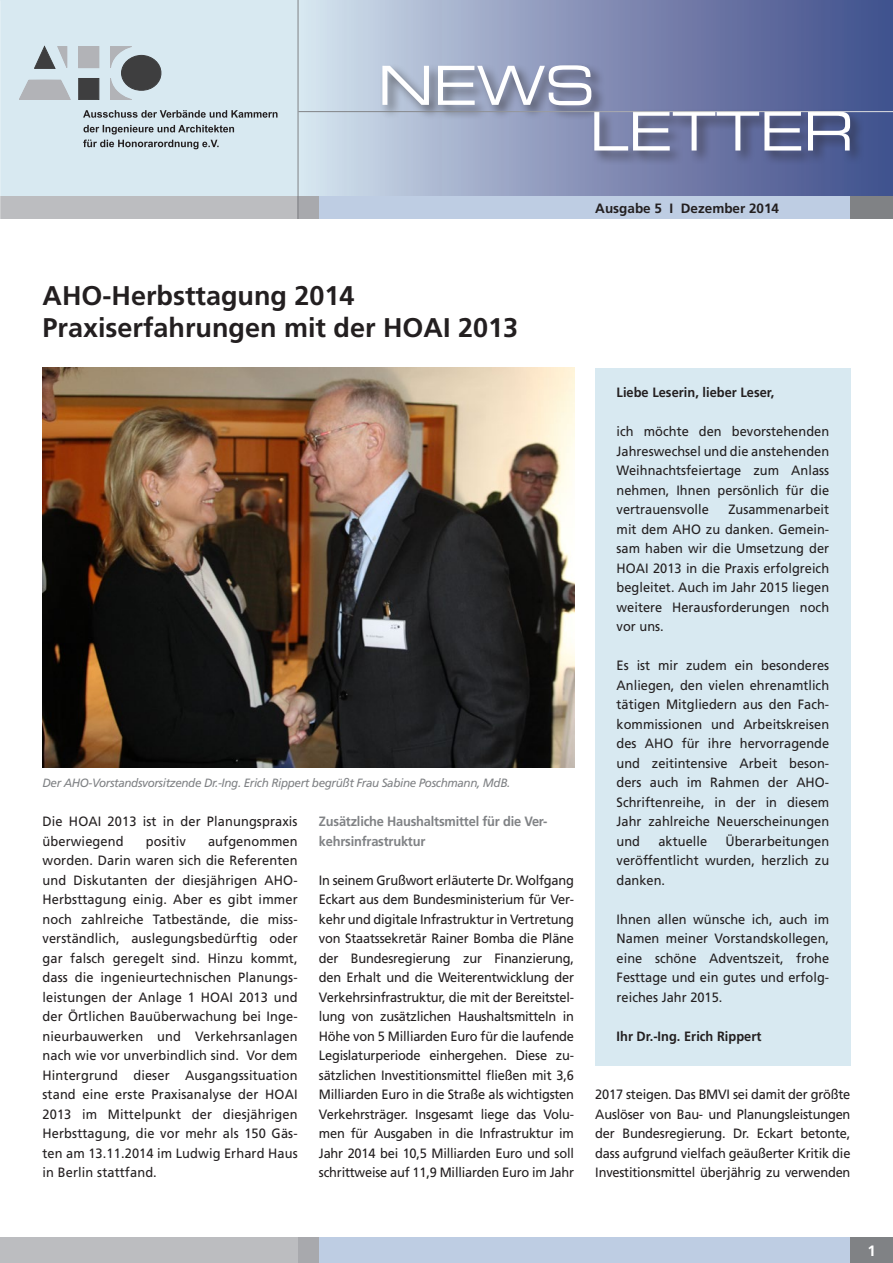
<style>
.page{position:relative;width:893px;height:1263px;background:#fff}
.page>*{position:absolute;margin:0;border:0;box-sizing:border-box;transform-origin:0 0}
.t1{font:54px/45.6px "Eurostile LT Std Ex 2";letter-spacing:-.01em;color:#fff;scale:.95 1}
.Überschr_1{font:700 27px/31.5px "Frutiger LT Std";color:#231f20}
.t2{font:700 15px "Frutiger LT Std";color:#fff}
.Fließtext{font:13.5px/19.5px "Frutiger LT Std";color:#231f20;text-align:justify;scale:.95 1}
.Überschr_2{font:700 13.5px/19.5px "Frutiger LT Std";letter-spacing:-.015em;color:#808285;scale:.95 1}
.Fließtext-2{font:700 13.5px "Frutiger LT Std";color:#231f20;scale:.95 1}
.Fließtext-3{font:700 13.5px "Frutiger LT Std";color:#231f20}
.BU{font:italic 12px "Frutiger LT Std";letter-spacing:-.03em;color:#808285}
</style>
<div class="page">
<div style="left:298px;top:0;width:595px;height:197px;background:linear-gradient(to right,#d2deeb,#3e4988)"></div>
<div style="left:0;top:0;width:298px;height:197px;background:#d8e9f1"></div>
<div style="left:0;top:197px;width:298px;height:22px;background:#bcbdc0"></div>
<div style="left:298px;top:197px;width:21px;height:22px;background:#a8a9ad"></div>
<div style="left:298px;top:1237px;width:21px;height:26px;background:#a8a9ad"></div>
<div style="left:319px;top:197px;width:531px;height:22px;background:#becde3"></div>
<div style="left:850px;top:197px;width:43px;height:22px;background:#808285"></div>
<div style="left:380px;top:62px;width:226px;height:59px;background:#231f20;opacity:.6"></div>
<div style="left:591px;top:109px;width:274px;height:57px;background:#231f20;opacity:.6"></div>
<hr style="left:298px;top:111px;width:595px;height:1px;background:#fff">
<hr style="left:298px;top:0;width:1px;height:219px;background:#808285">
<div style="left:0;top:1237px;width:298px;height:26px;background:#bcbdc0"></div>
<div style="left:319px;top:1237px;width:531px;height:26px;background:#becde3"></div>
<div style="left:850px;top:1237px;width:43px;height:26px;background:#808285"></div>
<svg style="left:83px;top:125px;width:151px;height:24px"></svg>
<svg style="left:83px;top:110px;width:194px;height:8px"></svg>
<svg style="left:19px;top:80px;width:51px;height:20px"></svg>
<svg style="left:34px;top:46px;width:33px;height:23px"></svg>
<div style="left:79px;top:47px;width:20px;height:21px;background:#b2b3b7"></div>
<div style="left:79px;top:46px;width:20px;height:22px;border:1px solid #b2b3b7"></div>
<div style="left:79px;top:78px;width:20px;height:22px;background:#3e3e3f"></div>
<div style="left:121px;top:55px;width:40px;height:35px;background:#3e3e3f;border-radius:50%"></div>
<div style="left:121px;top:55px;width:40px;height:36px;border:1px solid #3e3e3f;border-radius:50%"></div>
<svg style="left:110px;top:46px;width:22px;height:22px"></svg>
<svg style="left:110px;top:78px;width:22px;height:22px"></svg>
<div style="left:595px;top:368px;width:255px;height:697px;background:#d8e9f1"></div>
<img style="left:43px;top:368px;width:531px;height:400px">
<h1 class="t1" style="left:589px;top:61px;width:280px;text-indent:-212px">NEWS<br>LETTER</h1>
<p class="Fließtext-3" style="left:595px;top:200px;width:185px">Ausgabe 5 I Dezember 2014</p>
<p class="Überschr_1" style="left:43px;top:280px;width:477px">AHO-Herbsttagung 2014<br>Praxiserfahrungen mit der HOAI 2013</p>
<p class="BU" style="left:43px;top:776px;width:469px">Der AHO-Vorstandsvorsitzende Dr.-Ing. Erich Rippert begrüßt Frau Sabine Poschmann, MdB.</p>
<p class="Fließtext" style="left:43px;top:812px;width:270px">Die HOAI 2013 ist in der Planungspraxis überwiegend</p>
<p class="Fließtext" style="left:43px;top:831px;width:270px;text-indent:165px">aufgenommen worden. Darin waren sich die Referenten und Diskutanten der diesjährigen AHO-Herbsttagung einig. Aber es gibt immer noch zahlreiche Tatbestände, die miss&shy;verständlich, auslegungsbedürftig oder gar falsch geregelt sind. Hinzu kommt, dass die ingenieurtechnischen Planungs&shy;leistungen der Anlage 1 HOAI 2013 und der Örtlichen Bauüberwachung bei Inge&shy;nieurbauwerken und Verkehrsanlagen nach wie vor unverbindlich sind. Vor dem Hintergrund dieser Ausgangssituation stand eine erste Praxisanalyse der HOAI 2013 im Mittelpunkt der diesjährigen Herbsttagung, die vor mehr als 150 Gäs&shy;ten am 13.11.2014 im Ludwig Erhard Haus in Berlin stattfand.</p>
<p class="Fließtext" style="left:146px;top:831px;width:44px">positiv</p>
<p class="Überschr_2" style="left:319px;top:812px;width:242px">Zusätzliche Haushaltsmittel für die Ver&shy;kehrsinfrastruktur</p>
<p class="Fließtext" style="left:319px;top:870px;width:270px">In seinem Grußwort erläuterte Dr. Wolfgang Eckart aus dem Bundesministerium für Ver&shy;kehr und digitale Infrastruktur in Vertretung von Staatssekretär Rainer Bomba die Pläne der Bundesregierung zur Finanzierung, den Erhalt und die Weiterentwicklung der Verkehrsinfrastruktur, die mit der Bereitstel&shy;lung von zusätzlichen Haushaltsmitteln in Höhe von 5 Milliarden Euro für die laufende Legislaturperiode einhergehen. Diese zu&shy;sätzlichen Investitionsmittel fließen mit 3,6<br>Milliarden Euro in die Straße als wichtigsten Verkehrsträger. Insgesamt liege das Volu&shy;men für Ausgaben in die Infrastruktur im Jahr 2014 bei 10,5 Milliarden Euro und soll schrittweise auf 11,9 Milliarden Euro im Jahr</p>
<p class="Fließtext-2" style="left:617px;top:384px;width:168px">Liebe Leserin, lieber Leser,</p>
<p class="Fließtext" style="left:617px;top:422px;width:225px">ich möchte den bevorstehenden Jahreswechsel und die anstehenden Weihnachtsfeiertage zum Anlass nehmen, Ihnen persönlich für die vertrauensvolle</p>
<p class="Fließtext" style="left:617px;top:500px;width:225px;text-indent:112px">Zusammenarbeit mit dem AHO zu danken. Gemein&shy;sam haben wir die Umsetzung der HOAI 2013 in die Praxis erfolgreich begleitet. Auch im Jahr 2015 liegen weitere Herausforderungen noch vor uns.</p>
<p class="Fließtext" style="left:617px;top:656px;width:225px">Es ist mir zudem ein besonderes Anliegen, den vielen ehrenamtlich tätigen Mitgliedern aus den Fach&shy;kommissionen und Arbeitskreisen des AHO für ihre hervorragende und zeitintensive Arbeit beson&shy;ders auch im Rahmen der AHO-Schriftenreihe, in der in diesem Jahr zahlreiche Neuerscheinungen und</p>
<p class="Fließtext" style="left:617px;top:831px;width:225px;text-indent:109px">Überarbeitungen veröffentlicht wurden, herzlich zu danken.</p>
<p class="Fließtext" style="left:617px;top:909px;width:225px">Ihnen allen wünsche ich, auch im Namen meiner Vorstandskollegen, eine schöne Adventszeit, frohe Festtage und ein gutes und erfolg&shy;reiches Jahr 2015.</p>
<p class="Fließtext-2" style="left:617px;top:1028px;width:154px">Ihr Dr.-Ing. Erich Rippert</p>
<p class="Fließtext" style="left:658px;top:831px;width:53px">aktuelle</p>
<p class="Fließtext" style="left:595px;top:1085px;width:270px">2017 steigen. Das BMVI sei damit der größte Auslöser von Bau- und Planungsleistungen der Bundesregierung. Dr. Eckart betonte, dass aufgrund vielfach geäußerter Kritik die Investitionsmittel überjährig zu verwenden</p>
<p class="t2" style="left:867px;top:1242px;width:10px">1</p>
</div>
